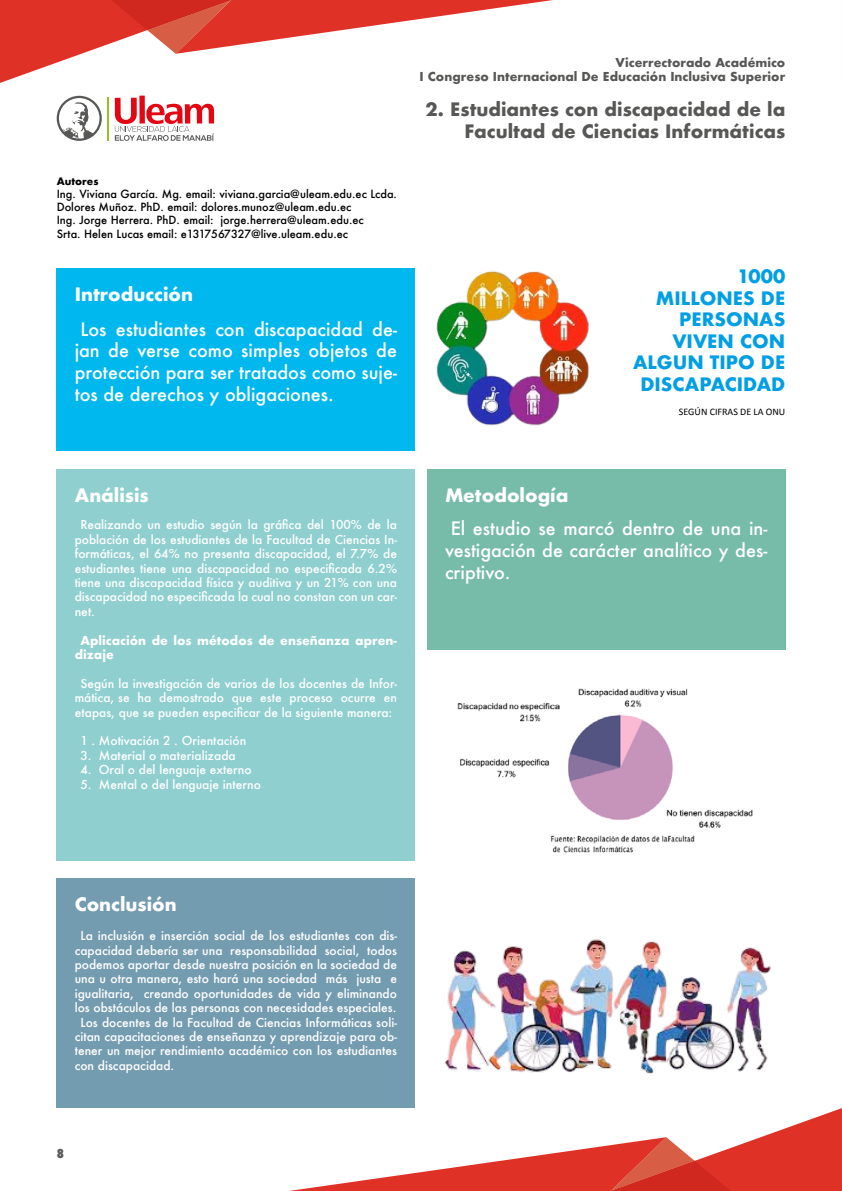
<style>
.page{position:relative;width:842px;height:1191px;background:#fff}
.page>*{position:absolute;margin:0;border:0;box-sizing:border-box;transform-origin:0 0}
.t1{font:500 18px/21.6px "Futura";color:#fff;text-align:justify}
.t2{font:700 18px/21.6px "Futura";color:#575756;text-align:right}
.t3{font:700 18px/21.6px "Futura";color:#009fe3;text-align:right}
.t4{font:700 18px "Futura";color:#fff}
.t5{font:500 12px/14.4px "Futura";color:#fff;text-align:justify}
.t6{font:700 12px/14.4px "Futura";color:#575756;text-align:right}
.t7{font:700 12px/14.4px "Futura";color:#fff}
.t8{font:800 condensed 12px "Futura";color:#595959}
.t9{font:500 11px/13.2px "Futura";color:#000}
.t10{font:10px "Calibri";color:#000}
.t11{font:700 10px "Futura";color:#000}
</style>
<div class="page">
<svg style="left:0;top:0;width:553px;height:83px"></svg>
<svg style="left:289px;top:1108px;width:553px;height:83px"></svg>
<hr style="left:107px;top:98px;width:2px;height:43px;background:#95c11f">
<svg style="left:57px;top:96px;width:45px;height:45px"></svg>
<div style="left:139px;top:96px;width:6px;height:27px;background:#e30613"></div>
<svg style="left:115px;top:98px;width:99px;height:43px"></svg>
<div style="left:57px;top:268px;width:358px;height:182px;background:#00b8ee"></div>
<div style="left:427px;top:469px;width:358px;height:180px;background:#77bca9"></div>
<div style="left:57px;top:469px;width:358px;height:391px;background:#90cfcf"></div>
<div style="left:57px;top:878px;width:358px;height:230px;background:#749cb0"></div>
<img style="left:457px;top:688px;width:296px;height:165px">
<img style="left:436px;top:271px;width:153px;height:155px">
<img style="left:444px;top:939px;width:327px;height:135px">
<p class="t11" style="left:57px;top:174px;width:43px">Autores</p>
<p class="t9" style="left:57px;top:187px;width:342px">Ing. Viviana García. Mg. email: viviana.garcia@uleam.edu.ec Lcda.<br>Dolores Muñoz. PhD. email: dolores.munoz@uleam.edu.ec<br>Ing. Jorge Herrera. PhD. email: jorge.herrera@uleam.edu.ec<br>Srta. Helen Lucas email: e1317567327@live.uleam.edu.ec</p>
<h1 class="t4" style="left:75px;top:281px;width:120px">Introducción</h1>
<h1 class="t1" style="left:75px;top:318px;width:324px;text-indent:6px">Los estudiantes con discapacidad de&shy;jan de verse como simples objetos de protección para ser tratados como suje&shy;tos de derechos y obligaciones.</h1>
<p class="t6" style="left:420px;top:55px;width:367px">Vicerrectorado Académico<br>I Congreso Internacional De Educación Inclusiva Superior</p>
<h1 class="t2" style="left:426px;top:99px;width:361px">2. Estudiantes con discapacidad de la<br>Facultad de Ciencias Informáticas</h1>
<h1 class="t3" style="left:633px;top:265px;width:154px">1000<br>MILLONES DE<br>PERSONAS<br>VIVEN CON<br>ALGUN TIPO DE<br>DISCAPACIDAD</h1>
<p class="t10" style="left:679px;top:405px;width:108px">SEGÚN CIFRAS DE LA ONU</p>
<h1 class="t4" style="left:75px;top:482px;width:75px">Análisis</h1>
<p class="t5" style="left:75px;top:517px;width:324px;text-indent:6px">Realizando un estudio según la gráfica del 100% de la población de los estudiantes de la Facultad de Ciencias In&shy;formáticas, el 64% no presenta discapacidad, el 7.7% de estudiantes tiene una discapacidad no especificada 6.2% tiene una discapacidad física y auditiva y un 21% con una discapacidad no especificada la cual no constan con un car&shy;net.</p>
<p class="t7" style="left:75px;top:633px;width:324px;text-indent:6px">Aplicación de los métodos de enseñanza apren&shy;dizaje</p>
<p class="t5" style="left:75px;top:676px;width:324px;text-align:center">Según la investigación de varios de los docentes de Infor&shy;mática, se ha demostrado que este proceso ocurre en etapas, que se pueden especificar de la siguiente manera:</p>
<p class="t5" style="left:80px;top:733px;width:168px">1 . Motivación 2 . Orientación</p>
<p class="t5" style="left:80px;top:748px;width:157px">3. Material o materializada</p>
<p class="t5" style="left:80px;top:762px;width:173px">4. Oral o del lenguaje externo</p>
<p class="t5" style="left:80px;top:776px;width:182px">5. Mental o del lenguaje interno</p>
<h1 class="t4" style="left:445px;top:482px;width:125px">Metodología</h1>
<h1 class="t1" style="left:445px;top:517px;width:324px;text-indent:6px">El estudio se marcó dentro de una in&shy;vestigación de carácter analítico y des&shy;criptivo.</h1>
<h1 class="t4" style="left:75px;top:891px;width:104px">Conclusión</h1>
<p class="t5" style="left:80px;top:928px;width:318px">La inclusión e inserción social de los estudiantes con dis-</p>
<p class="t5" style="left:75px;top:942px;width:324px">capacidad debería ser una responsabilidad social, todos</p>
<p class="t5" style="left:75px;top:957px;width:324px">podemos aportar desde nuestra posición en la sociedad de</p>
<p class="t5" style="left:75px;top:971px;width:324px">una u otra manera, esto hará una sociedad más justa e</p>
<p class="t5" style="left:75px;top:986px;width:324px">igualitaria, creando oportunidades de vida y eliminando</p>
<p class="t5" style="left:75px;top:1000px;width:323px">los obstáculos de las personas con necesidades especiales.</p>
<p class="t5" style="left:80px;top:1014px;width:318px">Los docentes de la Facultad de Ciencias Informáticas soli-</p>
<p class="t5" style="left:75px;top:1029px;width:324px">citan capacitaciones de enseñanza y aprendizaje para ob-</p>
<p class="t5" style="left:75px;top:1043px;width:324px">tener un mejor rendimiento académico con los estudiantes</p>
<p class="t5" style="left:75px;top:1058px;width:101px">con discapacidad.</p>
<p class="t8" style="left:57px;top:1145px;width:9px">8</p>
</div>
